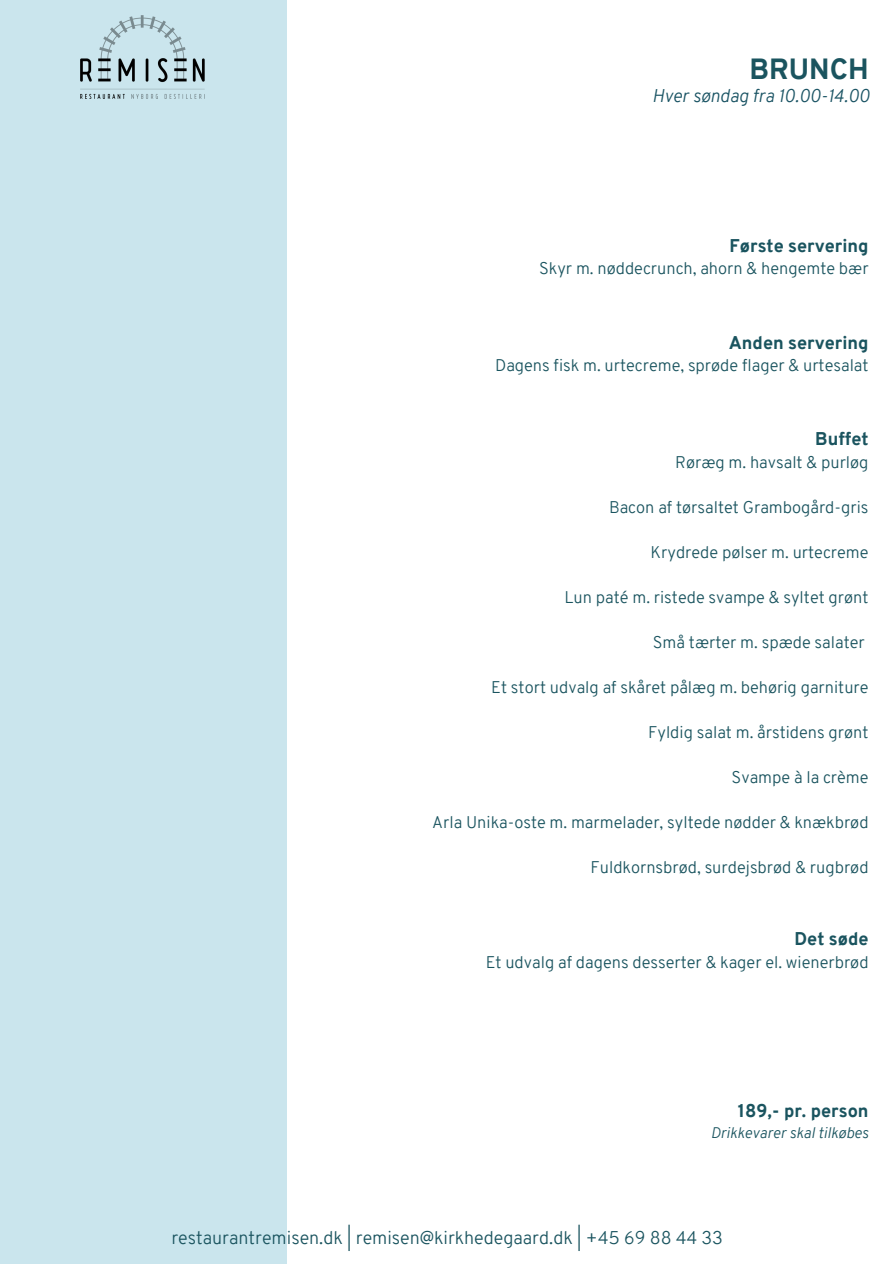
<style>
.page{position:relative;width:894px;height:1264px;background:#fff}
.page>*{position:absolute;margin:0;border:0;box-sizing:border-box;transform-origin:0 0}
.t1{font:800 28.5px "Overpass";color:#1a545f}
.t2{font:300 18px "Overpass";color:#1a545f}
.t3{font:800 18px "Overpass";color:#1a545f}
.t4{font:italic 300 18px "Overpass";color:#195363}
.t5{font:300 16.5px "Overpass";color:#1a545f}
.t6{font:italic 300 15px "Overpass";color:#1a545f}
</style>
<div class="page">
<div style="left:0;top:0;width:287px;height:1263px;background:#cae5ed"></div>
<img style="left:80px;top:15px;width:124px;height:83px">
<h1 class="t1" style="left:749px;top:58px;width:121px">BRUNCH</h1>
<h2 class="t4" style="left:652px;top:89px;width:219px">Hver søndag fra 10.00-14.00</h2>
<h2 class="t3" style="left:729px;top:238px;width:140px">Første servering</h2>
<h2 class="t5" style="left:539px;top:262px;width:331px">Skyr m. nøddecrunch, ahorn &amp; hengemte bær</h2>
<h2 class="t3" style="left:728px;top:335px;width:141px">Anden servering</h2>
<h2 class="t5" style="left:495px;top:359px;width:375px">Dagens fisk m. urtecreme, sprøde flager &amp; urtesalat</h2>
<h2 class="t3" style="left:815px;top:432px;width:55px">Buffet</h2>
<h2 class="t5" style="left:675px;top:455px;width:195px">Røræg m. havsalt &amp; purløg</h2>
<h2 class="t5" style="left:609px;top:500px;width:261px">Bacon af tørsaltet Grambogård-gris</h2>
<h2 class="t5" style="left:650px;top:545px;width:219px">Krydrede pølser m. urtecreme</h2>
<h2 class="t5" style="left:564px;top:590px;width:305px">Lun paté m. ristede svampe &amp; syltet grønt</h2>
<h2 class="t5" style="left:652px;top:635px;width:213px">Små tærter m. spæde salater</h2>
<h2 class="t5" style="left:491px;top:680px;width:379px">Et stort udvalg af skåret pålæg m. behørig garniture</h2>
<h2 class="t5" style="left:648px;top:725px;width:222px">Fyldig salat m. årstidens grønt</h2>
<h2 class="t5" style="left:731px;top:770px;width:138px">Svampe à la crème</h2>
<h2 class="t5" style="left:432px;top:815px;width:438px">Arla Unika-oste m. marmelader, syltede nødder &amp; knækbrød</h2>
<h2 class="t5" style="left:590px;top:860px;width:279px">Fuldkornsbrød, surdejsbrød &amp; rugbrød</h2>
<h2 class="t3" style="left:794px;top:931px;width:76px">Det søde</h2>
<h2 class="t5" style="left:485px;top:955px;width:384px">Et udvalg af dagens desserter &amp; kager el. wienerbrød</h2>
<p class="t3" style="left:737px;top:1103px;width:132px">189,- pr. person</p>
<p class="t6" style="left:710px;top:1126px;width:159px">Drikkevarer skal tilkøbes</p>
<p class="t2" style="left:171px;top:1229px;width:553px">restaurantremisen.dk | remisen@kirkhedegaard.dk | +45 69 88 44 33</p>
</div>
